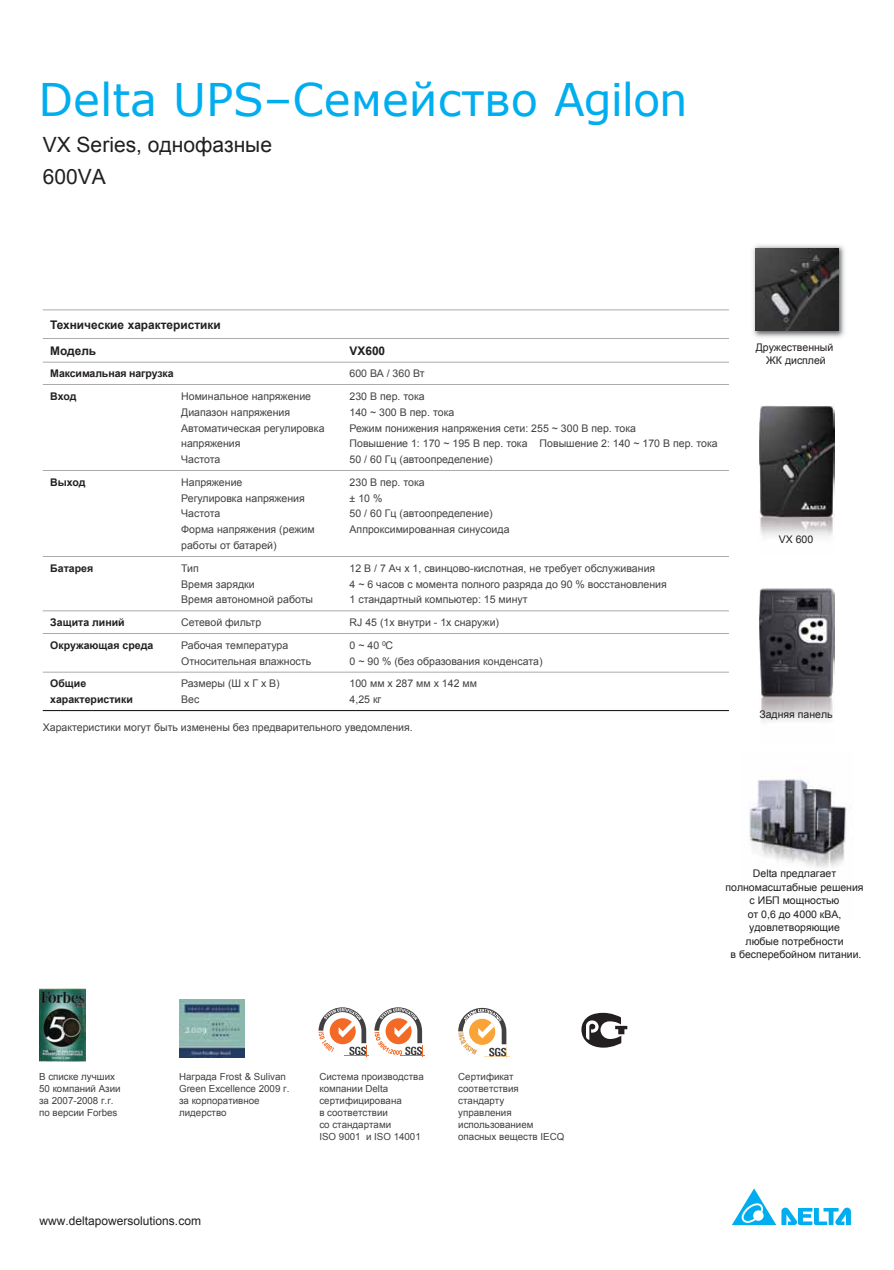
<style>
.page{position:relative;width:894px;height:1270px;background:#fff}
.page>*{position:absolute;margin:0;border:0;box-sizing:border-box;transform-origin:0 0}
.t1{font:45px "Verdana";color:#00aeef}
.t2{font:21px/31.5px "Arial";color:#231f20}
.t3{font:12px "Arial";color:#231f20}
.t4{font:700 11.85px "Arial";color:#231f20}
.t5{font:10.5px/15.9px "Arial";color:#414142}
.t6{font:10.5px/13.5px "Arial";color:#231f20;text-align:center}
.t7{font:700 10.5px/15.9px "Arial";color:#231f20}
.t8{font:9.75px/12px "Arial";color:#414042}
</style>
<div class="page">
<img style="left:759px;top:588px;width:75px;height:134px">
<img style="left:759px;top:406px;width:75px;height:132px">
<img style="left:753px;top:245px;width:92px;height:93px">
<img style="left:756px;top:248px;width:82px;height:82px">
<img style="left:749px;top:776px;width:98px;height:92px">
<svg style="left:458px;top:1008px;width:51px;height:50px"></svg>
<svg style="left:318px;top:1007px;width:107px;height:50px"></svg>
<img style="left:39px;top:989px;width:46px;height:72px">
<img style="left:179px;top:999px;width:65px;height:59px">
<svg style="left:732px;top:1188px;width:118px;height:37px"></svg>
<svg style="left:581px;top:1013px;width:46px;height:35px"></svg>
<svg style="left:43px;top:710px;width:686px;height:1px"></svg>
<svg style="left:43px;top:384px;width:686px;height:1px"></svg>
<svg style="left:43px;top:470px;width:686px;height:1px"></svg>
<svg style="left:43px;top:556px;width:686px;height:1px"></svg>
<svg style="left:43px;top:611px;width:686px;height:1px"></svg>
<svg style="left:43px;top:633px;width:686px;height:1px"></svg>
<svg style="left:43px;top:672px;width:686px;height:1px"></svg>
<svg style="left:43px;top:338px;width:686px;height:1px"></svg>
<svg style="left:43px;top:310px;width:686px;height:1px"></svg>
<svg style="left:43px;top:362px;width:686px;height:1px"></svg>
<h1 class="t1" style="left:39px;top:71px;width:650px">Delta UPS–Семейство Agilon</h1>
<h2 class="t2" style="left:43px;top:129px;width:231px">VX Series, однофазные<br>600VA</h2>
<p class="t4" style="left:50px;top:317px;width:172px">Технические характеристики</p>
<p class="t4" style="left:50px;top:343px;width:47px">Модель</p>
<p class="t4" style="left:349px;top:343px;width:37px">VX600</p>
<p class="t7" style="left:50px;top:366px;width:125px">Максимальная нагрузка</p>
<p class="t5" style="left:349px;top:366px;width:77px">600 ВА / 360 Вт</p>
<p class="t7" style="left:50px;top:389px;width:28px">Вход</p>
<p class="t5" style="left:181px;top:388px;width:145px">Номинальное напряжение<br>Диапазон напряжения<br>Автоматическая регулировка напряжения<br>Частота</p>
<p class="t5" style="left:349px;top:388px;width:369px">230 В пер. тока<br>140 ~ 300 В пер. тока<br>Режим понижения напряжения сети: 255 ~ 300 В пер. тока<br>Повышение 1: 170 ~ 195 В пер. тока Повышение 2: 140 ~ 170 В пер. тока 50 / 60 Гц (автоопределение)</p>
<p class="t7" style="left:50px;top:474px;width:37px">Выход</p>
<p class="t5" style="left:181px;top:474px;width:135px">Напряжение<br>Регулировка напряжения<br>Частота<br>Форма напряжения (режим работы от батарей)</p>
<p class="t5" style="left:349px;top:474px;width:161px">230 В пер. тока<br>± 10 %<br>50 / 60 Гц (автоопределение)<br>Аппроксимированная синусоида</p>
<p class="t7" style="left:50px;top:560px;width:44px">Батарея</p>
<p class="t5" style="left:181px;top:560px;width:133px">Тип<br>Время зарядки<br>Время автономной работы</p>
<p class="t5" style="left:349px;top:560px;width:319px">12 В / 7 Ач x 1, свинцово-кислотная, не требует обслуживания<br>4 ~ 6 часов с момента полного разряда до 90 % восстановления<br>1 стандартный компьютер: 15 минут</p>
<p class="t7" style="left:50px;top:615px;width:76px">Защита линий</p>
<p class="t5" style="left:181px;top:615px;width:82px">Сетевой фильтр</p>
<p class="t5" style="left:349px;top:615px;width:151px">RJ 45 (1x внутри - 1х снаружи)</p>
<p class="t7" style="left:50px;top:637px;width:105px">Окружающая среда</p>
<p class="t5" style="left:181px;top:637px;width:131px">Рабочая температура<br>Относительная влажность</p>
<p class="t5" style="left:349px;top:637px;width:194px">0 ~ 40 <sup>0</sup>C<br>0 ~ 90 % (без образования конденсата)</p>
<p class="t7" style="left:50px;top:676px;width:84px">Общие характеристики</p>
<p class="t5" style="left:181px;top:676px;width:100px">Размеры (Ш х Г х В)<br>Вес</p>
<p class="t5" style="left:349px;top:676px;width:129px">100 мм х 287 мм х 142 мм<br>4,25 кг</p>
<p class="t5" style="left:43px;top:720px;width:371px">Характеристики могут быть изменены без предварительного уведомления.</p>
<p class="t6" style="left:755px;top:340px;width:79px">Дружественный<br>ЖК дисплей</p>
<p class="t6" style="left:778px;top:533px;width:36px">VX 600</p>
<p class="t6" style="left:759px;top:707px;width:75px">Задняя панель</p>
<p class="t8" style="left:39px;top:1071px;width:83px">В списке лучших<br>50 компаний Азии за 2007-2008 г.г. по версии Forbes</p>
<p class="t8" style="left:179px;top:1071px;width:112px">Награда Frost &amp; Sulivan<br>Green Excellence 2009 г. за корпоративное лидерство</p>
<p class="t8" style="left:319px;top:1071px;width:106px">Система производства компании Delta сертифицирована<br>в соответствии<br>со стандартами<br>ISO 9001 и ISO 14001</p>
<p class="t8" style="left:458px;top:1071px;width:108px">Сертификат соответствия стандарту<br>управления использованием опасных веществ IECQ</p>
<p class="t3" style="left:40px;top:1213px;width:163px">www.deltapowersolutions.com</p>
<p class="t6" style="left:725px;top:867px;width:140px">Delta предлагает полномасштабные решения с ИБП мощностью<br>от 0,6 до 4000 кВА, удовлетворяющие<br>любые потребности<br>в бесперебойном питании.</p>
</div>
